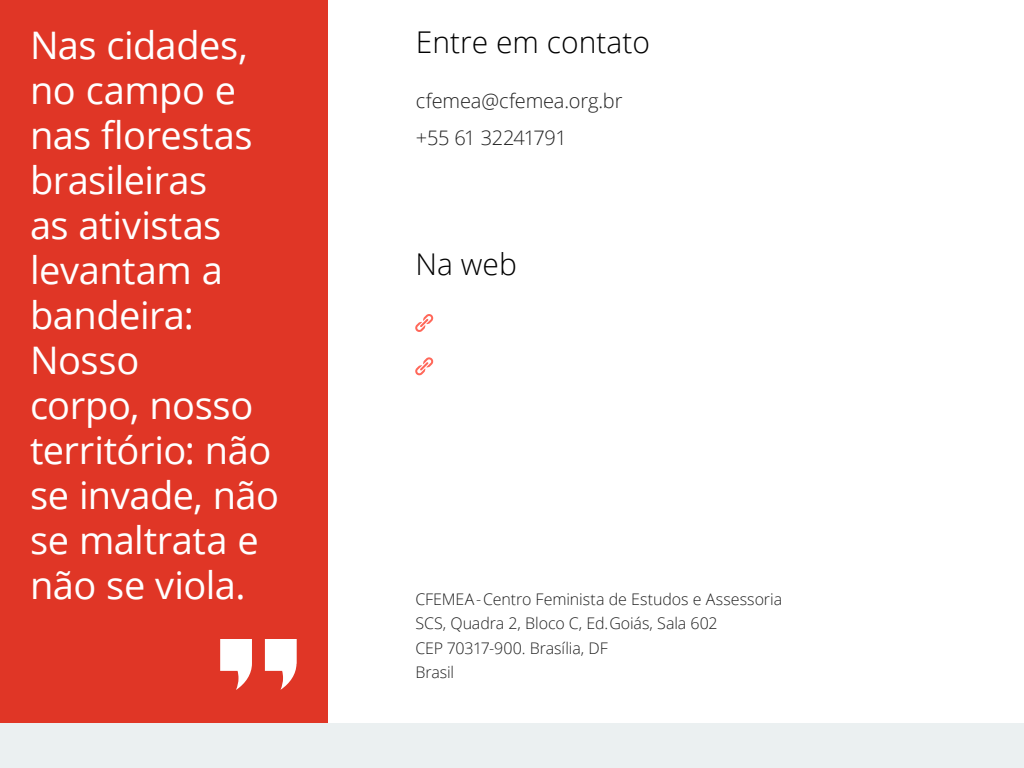
<style>
.page{position:relative;width:1024px;height:768px;background:#fff}
.page>*{position:absolute;margin:0;border:0;box-sizing:border-box;transform-origin:0 0}
.Destaque_menor{font:38px/45px "Open Sans";letter-spacing:-.015em;color:#fff}
.Título{font:300 30px "Open Sans";color:#000}
.Bloco_de_texto{font:300 20px "Open Sans";letter-spacing:-.015em;color:#212121}
.Bloco_de_texto-2{font:300 16px "Open Sans";letter-spacing:-.005em;color:#212121}
</style>
<div class="page">
<div style="left:0;top:0;width:328px;height:723px;background:#e03626"></div>
<svg style="left:265px;top:639px;width:32px;height:51px"></svg>
<svg style="left:220px;top:639px;width:32px;height:51px"></svg>
<svg style="left:415px;top:314px;width:19px;height:18px"></svg>
<svg style="left:415px;top:357px;width:19px;height:19px"></svg>
<div style="left:0;top:723px;width:1024px;height:45px;background:#ebf0f1"></div>
<p class="Destaque_menor" style="left:30px;top:22px;width:251px">Nas cidades, no campo e nas florestas brasileiras<br>as ativistas levantam a bandeira:<br>Nosso<br>corpo, nosso território: não se invade, não se maltrata e não se viola.</p>
<p class="Título" style="left:416px;top:22px;width:236px">Entre em contato</p>
<p class="Bloco_de_texto" style="left:416px;top:87px;width:208px">cfemea@cfemea.org.br</p>
<p class="Bloco_de_texto" style="left:416px;top:124px;width:152px">+55 61 32241791</p>
<p class="Título" style="left:416px;top:244px;width:103px">Na web</p>
<p class="Bloco_de_texto-2" style="left:415px;top:588px;width:368px">CFEMEA-Centro Feminista de Estudos e Assessoria</p>
<p class="Bloco_de_texto-2" style="left:415px;top:613px;width:304px">SCS, Quadra 2, Bloco C, Ed.Goiás, Sala 602</p>
<p class="Bloco_de_texto-2" style="left:415px;top:637px;width:194px">CEP 70317-900. Brasília, DF</p>
<p class="Bloco_de_texto-2" style="left:415px;top:661px;width:40px">Brasil</p>
</div>
